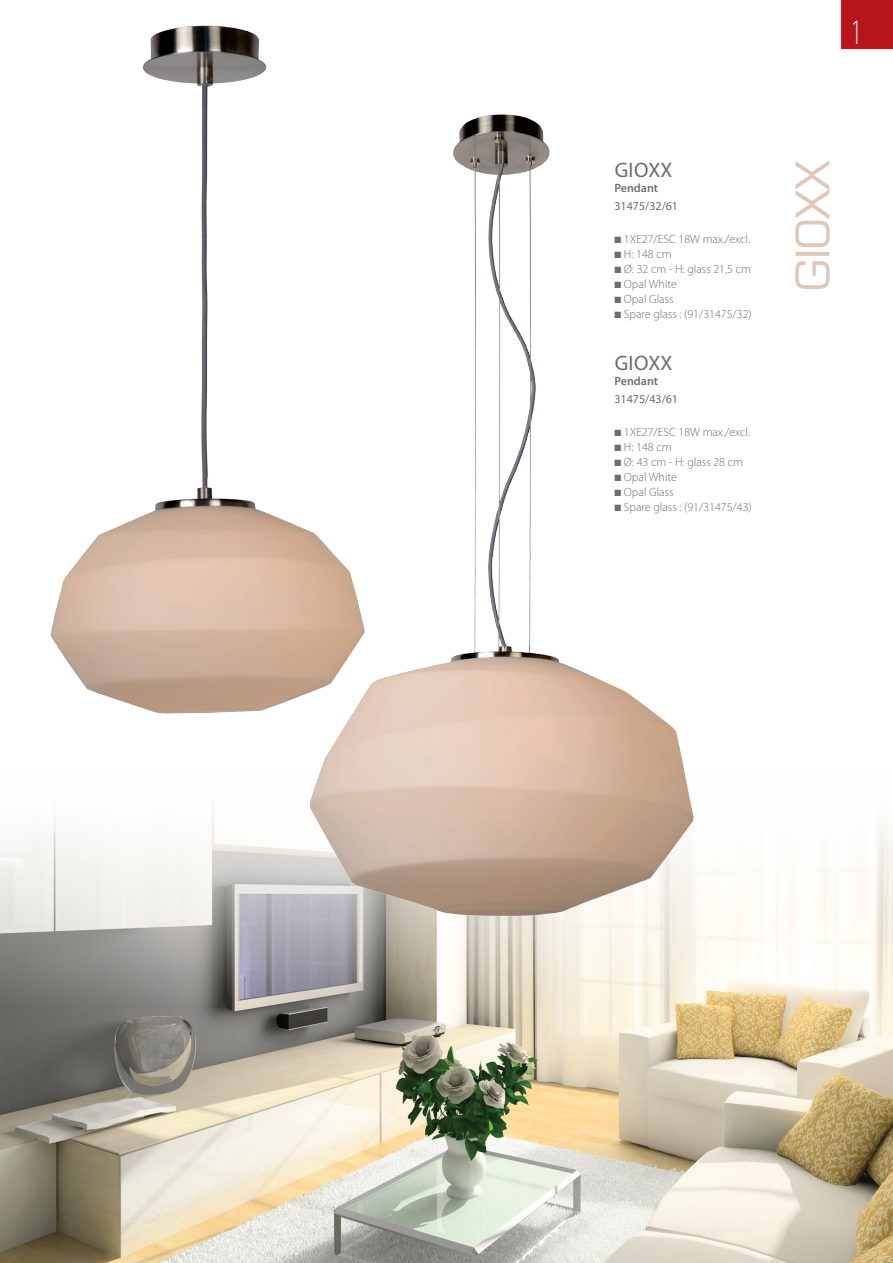
<style>
.page{position:relative;width:893px;height:1263px;background:#fff}
.page>*{position:absolute;margin:0;border:0;box-sizing:border-box;transform-origin:0 0}
.t1{font:45px "Eurostile LT Std";color:#ddc8b9}
.t2{font:300 condensed 36px "Myriad Pro";color:#fff;scale:.7 1}
.t3{font:21px "Myriad Pro";letter-spacing:.015em;color:#6c6d70}
.t4{font:300 12px "Myriad Pro";color:#6c6d70}
.t5{font:12px "Myriad Pro";color:#6c6d70}
.t6{font:600 12px "Myriad Pro";color:#6c6d70}
</style>
<div class="page">
<div style="left:840px;top:0;width:53px;height:50px;background:#b7151b"></div>
<img style="left:0;top:811px;width:893px;height:452px">
<img style="left:50px;top:25px;width:217px;height:689px">
<img style="left:227px;top:97px;width:557px;height:835px">
<h2 class="t2" style="left:852px;top:13px;width:14px">1</h2>
<h3 class="t3" style="left:615px;top:158px;width:59px">GIOXX</h3>
<p class="t6" style="left:614px;top:181px;width:45px">Pendant</p>
<p class="t5" style="left:614px;top:199px;width:65px">31475/32/61</p>
<p class="t4" style="left:614px;top:232px;width:137px">■ 1XE27/ESC 18W max./excl.</p>
<p class="t4" style="left:614px;top:247px;width:59px">■ H: 148 cm</p>
<p class="t4" style="left:614px;top:262px;width:138px">■ Ø: 32 cm - H: glass 21,5 cm</p>
<p class="t4" style="left:614px;top:277px;width:64px">■ Opal White</p>
<p class="t4" style="left:614px;top:292px;width:61px">■ Opal Glass</p>
<p class="t4" style="left:614px;top:307px;width:139px">■ Spare glass : (91/31475/32)</p>
<h3 class="t3" style="left:615px;top:351px;width:59px">GIOXX</h3>
<p class="t6" style="left:614px;top:374px;width:45px">Pendant</p>
<p class="t5" style="left:614px;top:392px;width:65px">31475/43/61</p>
<p class="t4" style="left:614px;top:425px;width:137px">■ 1XE27/ESC 18W max./excl.</p>
<p class="t4" style="left:614px;top:440px;width:59px">■ H: 148 cm</p>
<p class="t4" style="left:614px;top:455px;width:130px">■ Ø: 43 cm - H: glass 28 cm</p>
<p class="t4" style="left:614px;top:470px;width:64px">■ Opal White</p>
<p class="t4" style="left:614px;top:485px;width:61px">■ Opal Glass</p>
<p class="t4" style="left:614px;top:500px;width:139px">■ Spare glass : (91/31475/43)</p>
<h1 class="t1" style="left:786px;top:291px;width:133px;rotate:-90deg">GIOXX</h1>
</div>
